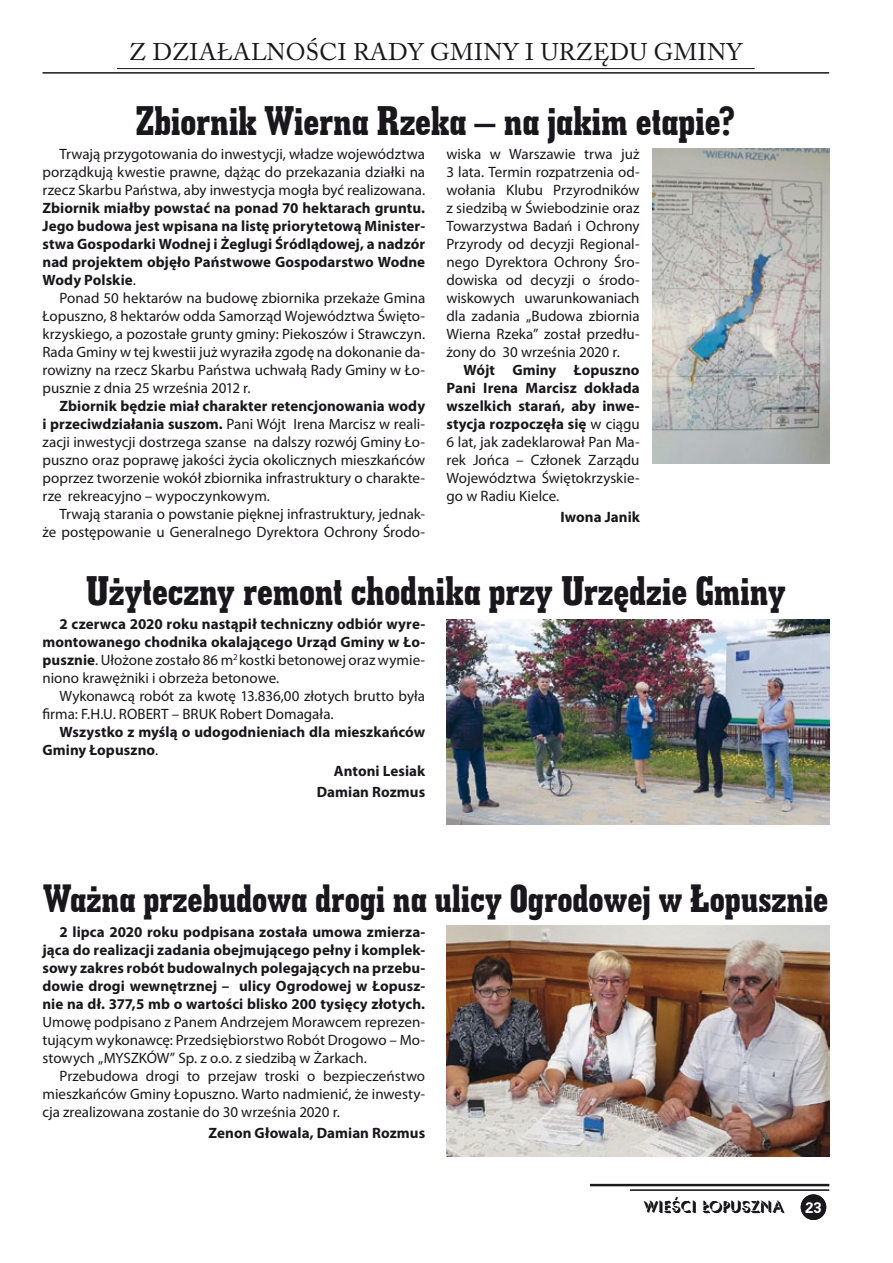
<style>
.page{position:relative;width:893px;height:1263px;background:#fff}
.page>*{position:absolute;margin:0;border:0;box-sizing:border-box;transform-origin:0 0}
.t1{font:42px "Geom Slab 703 BT Pl Cd Xtra Bd";color:#1a171c}
.t2{font:40.2px "Geom Slab 703 BT Pl Cd Xtra Bd";color:#1a171c}
.t3{font:24px "Adobe Caslon Pro";letter-spacing:.015em;color:#1a171c}
.t4{font:16.5px "Umbrella";color:#1a171c}
.t5{font:15px/18px "Myriad Pro";color:#1a171c;text-align:justify}
.t6{font:700 15px/18px "Myriad Pro";letter-spacing:.005em;color:#1a171c;text-align:justify}
.t7{font:700 15px "Zurich L2";color:#fff}
.s1{font-weight:700}
.s2{font-weight:400}
</style>
<div class="page">
<hr style="left:43px;top:72px;width:786px;height:2px;background:#1a171c">
<hr style="left:117px;top:68px;width:638px;height:1px;background:#1a171c">
<div style="left:801px;top:1194px;width:25px;height:26px;background:#1a171c;border-radius:50%"></div>
<hr style="left:590px;top:1184px;width:239px;height:2px;background:#1a171c">
<hr style="left:630px;top:1189px;width:199px;height:2px;background:#1a171c">
<img style="left:446px;top:620px;width:383px;height:205px">
<img style="left:652px;top:149px;width:177px;height:314px">
<img style="left:446px;top:925px;width:383px;height:232px">
<h3 class="t3" style="left:129px;top:38px;width:615px">Z DZIAŁALNOŚCI RADY GMINY I URZĘDU GMINY</h3>
<h1 class="t1" style="left:136px;top:94px;width:602px">Zbiornik Wierna Rzeka – na jakim etapie?</h1>
<p class="t5" style="left:446px;top:145px;width:195px">wiska w Warszawie trwa już 3 lata. Termin rozpatrzenia od&shy;wołania Klubu Przyrodników z siedzibą w Świebodzinie oraz Towarzystwa Badań i Ochrony Przyrody od decyzji Regional&shy;nego Dyrektora Ochrony Śro&shy;dowiska od decyzji o środo&shy;wiskowych uwarunkowaniach dla zadania „Budowa zbiornia Wierna Rzeka” został przedłu&shy;żony do 30 września 2020 r.</p>
<p class="t5" style="left:446px;top:361px;width:195px;text-indent:17px"><span class="s1">Wójt Gminy Łopuszno Pani Irena Marcisz dokłada wszelkich starań, aby inwe&shy;stycja rozpoczęła się</span> w ciągu 6 lat, jak zadeklarował Pan Ma&shy;rek Jońca – Członek Zarządu Województwa Świętokrzyskie&shy;go w Radiu Kielce.</p>
<p class="t6" style="left:561px;top:507px;width:81px">Iwona Janik</p>
<p class="t5" style="left:43px;top:145px;width:384px;text-indent:17px">Trwają przygotowania do inwestycji, władze województwa porządkują kwestie prawne, dążąc do przekazania działki na rzecz Skarbu Państwa, aby inwestycja mogła być realizowana.</p>
<p class="t6" style="left:43px;top:198px;width:384px">Zbiornik miałby powstać na ponad 70 hektarach gruntu.<br>Jego budowa jest wpisana na listę priorytetową Minister&shy;stwa Gospodarki Wodnej i Żeglugi Śródlądowej, a nadzór nad projektem objęło Państwowe Gospodarstwo Wodne Wody Polskie<span class="s2">.</span></p>
<p class="t5" style="left:43px;top:289px;width:384px;text-indent:17px">Ponad 50 hektarów na budowę zbiornika przekaże Gmina Łopuszno, 8 hektarów odda Samorząd Województwa Święto&shy;krzyskiego, a pozostałe grunty gminy: Piekoszów i Strawczyn.<br>Rada Gminy w tej kwestii już wyraziła zgodę na dokonanie da&shy;rowizny na rzecz Skarbu Państwa uchwałą Rady Gminy w Ło&shy;pusznie z dnia 25 września 2012 r.</p>
<p class="t5" style="left:43px;top:397px;width:384px;text-indent:17px"><span class="s1">Zbiornik będzie miał charakter retencjonowania wody i przeciwdziałania suszom.</span> Pani Wójt Irena Marcisz w reali&shy;zacji inwestycji dostrzega szanse na dalszy rozwój Gminy Ło&shy;puszno oraz poprawę jakości życia okolicznych mieszkańców poprzez tworzenie wokół zbiornika infrastruktury o charakte&shy;rze rekreacyjno – wypoczynkowym.</p>
<p class="t5" style="left:43px;top:505px;width:384px;text-align:right">Trwają starania o powstanie pięknej infrastruktury, jednak&shy;że postępowanie u Generalnego Dyrektora Ochrony Środo-</p>
<h1 class="t1" style="left:86px;top:564px;width:701px">Użyteczny remont chodnika przy Urzędzie Gminy</h1>
<p class="t6" style="left:43px;top:614px;width:384px;text-indent:17px">2 czerwca 2020 roku nastąpił techniczny odbiór wyre&shy;montowanego chodnika okalającego Urząd Gminy w Ło&shy;pusznie<span class="s2">. Ułożone zostało 86 m</span><sup>2</sup> <span class="s2">kostki betonowej oraz wymie&shy;niono krawężniki i obrzeża betonowe.</span></p>
<p class="t5" style="left:43px;top:686px;width:384px;text-indent:17px">Wykonawcą robót za kwotę 13.836,00 złotych brutto była firma: F.H.U. ROBERT – BRUK Robert Domagała.</p>
<p class="t6" style="left:43px;top:722px;width:384px;text-indent:17px">Wszystko z myślą o udogodnieniach dla mieszkańców<br>Gminy Łopuszno<span class="s2">.</span></p>
<p class="t6" style="left:317px;top:760px;width:110px;line-height:21px;text-align:right">Antoni Lesiak<br>Damian Rozmus</p>
<h2 class="t2" style="left:43px;top:872px;width:787px">Ważna przebudowa drogi na ulicy Ogrodowej w Łopusznie</h2>
<p class="t6" style="left:43px;top:922px;width:384px;text-indent:17px">2 lipca 2020 roku podpisana została umowa zmierza&shy;jąca do realizacji zadania obejmującego pełny i komplek&shy;sowy zakres robót budowalnych polegających na przebu&shy;dowie drogi wewnętrznej – ulicy Ogrodowej w Łopusz&shy;nie na dł. 377,5 mb o wartości blisko 200 tysięcy złotych.</p>
<p class="t5" style="left:43px;top:1013px;width:384px">Umowę podpisano z Panem Andrzejem Morawcem reprezen&shy;tującym wykonawcę: Przedsiębiorstwo Robót Drogowo – Mo&shy;stowych „MYSZKÓW” Sp. z o.o. z siedzibą w Żarkach.</p>
<p class="t5" style="left:43px;top:1067px;width:384px;text-indent:17px">Przebudowa drogi to przejaw troski o bezpieczeństwo mieszkańców Gminy Łopuszno. Warto nadmienić, że inwesty&shy;cja zrealizowana zostanie do 30 września 2020 r.</p>
<p class="t6" style="left:209px;top:1123px;width:218px">Zenon Głowala, Damian Rozmus</p>
<p class="t4" style="left:644px;top:1196px;width:141px">WIEŚCI ŁOPUSZNA</p>
<p class="t7" style="left:805px;top:1197px;width:18px">23</p>
</div>
